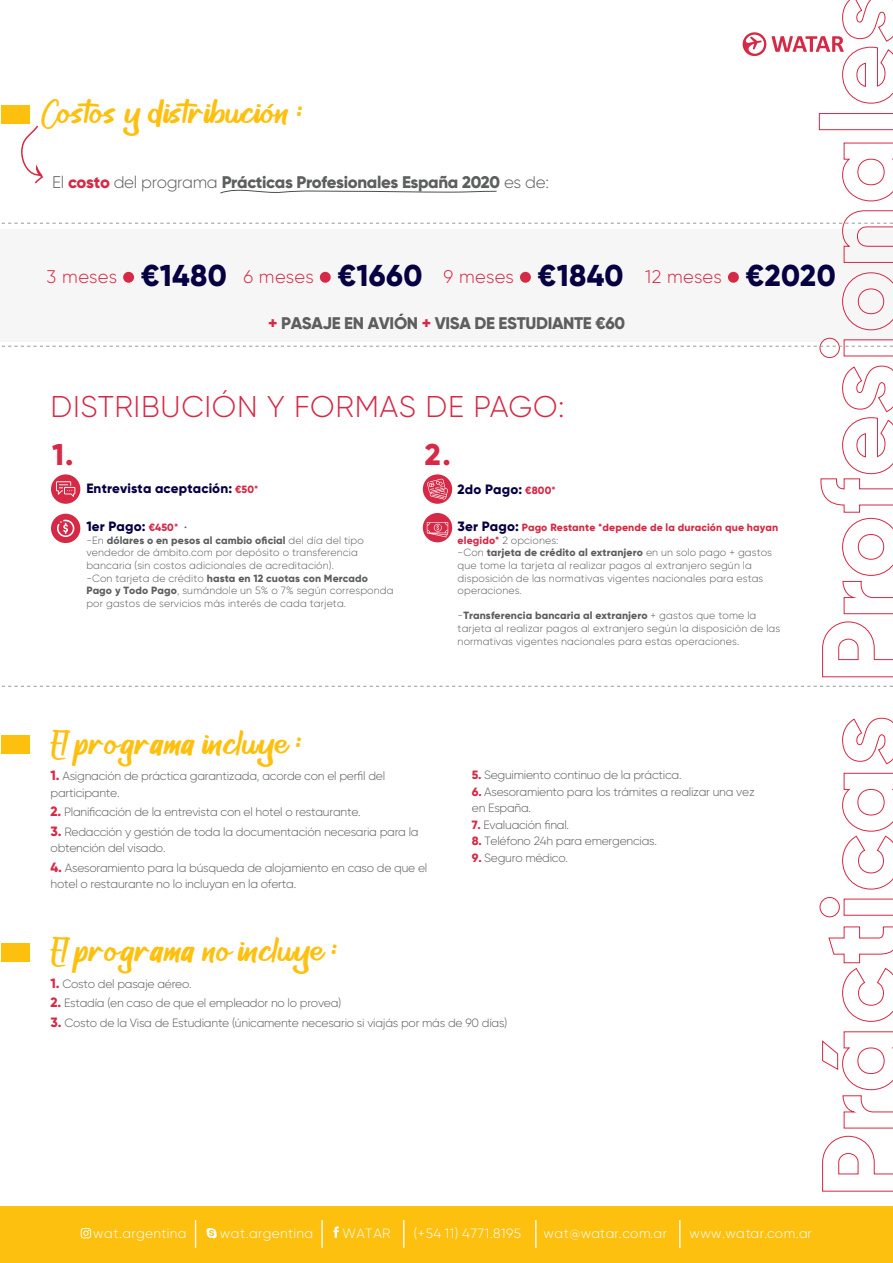
<style>
.page{position:relative;width:893px;height:1263px;background:#fff}
.page>*{position:absolute;margin:0;border:0;box-sizing:border-box;transform-origin:0 0}
.t1{font:300 30px "Gilroy";letter-spacing:.02em;color:#d62946}
.t2{font:800 30px "Gilroy";color:#d62946}
.t3{font:29.7px "Remington";letter-spacing:.01em;color:#fec00f}
.t4{font:300 18.3px "Gilroy";letter-spacing:.01em;color:#d62946}
.t5{font:800 16.8px "Gilroy";letter-spacing:-.02em;color:#5d5e5e}
.t6{font:300 13.5px "Gilroy";letter-spacing:.03em;color:#fff}
.t7{font:800 13.5px "Gilroy";letter-spacing:.01em;color:#060043}
.t8{font:300 12px/16.5px "Gilroy";letter-spacing:-.02em;color:#5d5e5e}
.t9{font:300 10.5px/12.6px "Gilroy";letter-spacing:.01em;color:#5d5e5e}
.s1{font-weight:300}
.s2{color:#d62946}
.s3{font-weight:800;font-size:30.15px;color:#060043}
.s4{font-size:10.5px;color:#d62946}
.s5{font-weight:300;font-size:10.5px;color:#5d5e5e}
.s6{font-weight:800}
.s7{font-weight:800;font-size:13.5px;color:#060043}
.s8{font-weight:800;color:#d62946}
.s9{font-weight:800;font-size:13.5px;color:#d62946}
</style>
<div class="page">
<div style="left:0;top:229px;width:893px;height:112px;background:#f6f6f6"></div>
<div style="left:0;top:1206px;width:893px;height:57px;background:#fec00f"></div>
<svg style="left:81px;top:1228px;width:10px;height:10px"></svg>
<svg style="left:206px;top:1228px;width:11px;height:10px"></svg>
<svg style="left:333px;top:1226px;width:6px;height:12px"></svg>
<svg style="left:195px;top:1220px;width:1px;height:28px"></svg>
<hr style="left:321px;top:1220px;width:2px;height:28px;background:#fff">
<svg style="left:403px;top:1220px;width:1px;height:28px"></svg>
<svg style="left:535px;top:1220px;width:1px;height:28px"></svg>
<svg style="left:679px;top:1220px;width:1px;height:28px"></svg>
<div style="left:123px;top:272px;width:11px;height:11px;background:#d62946;border-radius:50%"></div>
<div style="left:1px;top:105px;width:29px;height:18px;background:#fec00f"></div>
<div style="left:1px;top:736px;width:29px;height:18px;background:#fec00f"></div>
<svg style="left:21px;top:125px;width:23px;height:59px"></svg>
<div style="left:51px;top:474px;width:29px;height:30px;background:#d62946;border-radius:50%"></div>
<svg style="left:56px;top:481px;width:19px;height:16px"></svg>
<div style="left:51px;top:514px;width:29px;height:29px;background:#d62946;border-radius:50%"></div>
<svg style="left:57px;top:519px;width:17px;height:18px"></svg>
<svg style="left:423px;top:474px;width:29px;height:30px"></svg>
<svg style="left:427px;top:479px;width:21px;height:21px"></svg>
<svg style="left:220px;top:189px;width:277px;height:5px"></svg>
<svg style="left:743px;top:32px;width:23px;height:24px"></svg>
<div style="left:423px;top:513px;width:29px;height:29px;background:#d62946;border-radius:50%"></div>
<svg style="left:427px;top:522px;width:21px;height:15px"></svg>
<svg style="left:823px;top:1136px;width:70px;height:55px"></svg>
<svg style="left:843px;top:1096px;width:50px;height:32px"></svg>
<svg style="left:822px;top:1032px;width:71px;height:58px"></svg>
<svg style="left:829px;top:927px;width:64px;height:94px"></svg>
<svg style="left:820px;top:897px;width:73px;height:20px"></svg>
<svg style="left:843px;top:773px;width:50px;height:116px"></svg>
<svg style="left:843px;top:718px;width:50px;height:46px"></svg>
<svg style="left:823px;top:622px;width:70px;height:55px"></svg>
<svg style="left:843px;top:581px;width:50px;height:33px"></svg>
<svg style="left:843px;top:518px;width:50px;height:57px"></svg>
<svg style="left:820px;top:418px;width:73px;height:94px"></svg>
<svg style="left:843px;top:366px;width:50px;height:46px"></svg>
<svg style="left:843px;top:273px;width:50px;height:57px"></svg>
<svg style="left:843px;top:143px;width:50px;height:58px"></svg>
<svg style="left:819px;top:114px;width:74px;height:16px"></svg>
<svg style="left:772px;top:0;width:121px;height:103px"></svg>
<div style="left:1px;top:944px;width:29px;height:18px;background:#fec00f"></div>
<svg style="left:1px;top:211px;width:892px;height:51px"></svg>
<svg style="left:1px;top:338px;width:892px;height:20px"></svg>
<div style="left:320px;top:272px;width:11px;height:11px;background:#d62946;border-radius:50%"></div>
<div style="left:520px;top:272px;width:11px;height:11px;background:#d62946;border-radius:50%"></div>
<div style="left:728px;top:272px;width:11px;height:11px;background:#d62946;border-radius:50%"></div>
<svg style="left:1px;top:686px;width:892px;height:1px"></svg>
<svg style="left:267px;top:104px;width:7px;height:4px"></svg>
<h2 class="t3" style="left:42px;top:96px;width:262px">Costos y distribucion :</h2>
<h3 class="t5" style="left:52px;top:171px;width:498px"><span class="s1">El</span> <span class="s2">costo</span> <span class="s1">del programa</span> Prácticas Profesionales España 2020 <span class="s1">es de:</span></h3>
<h3 class="t4" style="left:47px;top:265px;width:182px">3 meses <span class="s3">€1480</span></h3>
<h3 class="t4" style="left:243px;top:265px;width:594px">6 meses <span class="s3">€1660</span> 9 meses <span class="s3">€1840</span> 12 meses <span class="s3">€2020</span></h3>
<h3 class="t5" style="left:268px;top:313px;width:359px"><span class="s2">+</span> PASAJE EN AVIÓN <span class="s2">+</span> VISA DE ESTUDIANTE €60</h3>
<h1 class="t1" style="left:51px;top:389px;width:515px">DISTRIBUCIÓN Y FORMAS DE PAGO:</h1>
<h1 class="t2" style="left:52px;top:436px;width:23px">1.</h1>
<h1 class="t2" style="left:425px;top:436px;width:27px">2.</h1>
<p class="t7" style="left:86px;top:480px;width:174px">Entrevista aceptación: <span class="s4">€50*</span></p>
<p class="t7" style="left:86px;top:518px;width:102px">1er Pago: <span class="s4">€450*</span> <span class="s5">•</span></p>
<p class="t9" style="left:86px;top:534px;width:309px">-En <span class="s6">dólares o en pesos al cambio oficial</span> del día del tipo vendedor de ámbito.com por depósito o transferencia bancaria (sin costos adicionales de acreditación).<br>-Con tarjeta de crédito <span class="s6">hasta en 12 cuotas con Mercado Pago y Todo Pago</span>, sumándole un 5% o 7% según corresponda por gastos de servicios más interés de cada tarjeta.</p>
<p class="t7" style="left:458px;top:480px;width:99px">2do Pago: <span class="s4">€800*</span></p>
<p class="t9" style="left:458px;top:521px;width:322px"><span class="s7">3er Pago:</span> <span class="s8">Pago Restante *depende de la duración que hayan elegido*</span> 2 opciones:<br>-Con <span class="s6">tarjeta de crédito al extranjero</span> en un solo pago + gastos que tome la tarjeta al realizar pagos al extranjero según la disposición de las normativas vigentes nacionales para estas operaciones.</p>
<p class="t9" style="left:458px;top:609px;width:324px">-<span class="s6">Transferencia bancaria al extranjero</span> + gastos que tome la tarjeta al realizar pagos al extranjero según la disposición de las normativas vigentes nacionales para estas operaciones.</p>
<h2 class="t3" style="left:51px;top:726px;width:252px">El programa incluye :</h2>
<p class="t8" style="left:51px;top:767px;width:336px"><span class="s9">1.</span> Asignación de práctica garantizada, acorde con el perfil del participante.</p>
<p class="t8" style="left:51px;top:803px;width:312px"><span class="s9">2.</span> Planificación de la entrevista con el hotel o restaurante.</p>
<p class="t8" style="left:51px;top:823px;width:370px"><span class="s9">3.</span> Redacción y gestión de toda la documentación necesaria para la obtención del visado.</p>
<p class="t8" style="left:51px;top:859px;width:378px"><span class="s9">4.</span> Asesoramiento para la búsqueda de alojamiento en caso de que el hotel o restaurante no lo incluyan en la oferta.</p>
<p class="t8" style="left:472px;top:766px;width:211px"><span class="s8">5.</span> Seguimiento continuo de la práctica.</p>
<p class="t8" style="left:472px;top:783px;width:284px"><span class="s8">6.</span> Asesoramiento para los trámites a realizar una vez en España.</p>
<p class="t8" style="left:472px;top:816px;width:99px"><span class="s8">7.</span> Evaluación final.</p>
<p class="t8" style="left:472px;top:832px;width:187px"><span class="s8">8.</span> Teléfono 24h para emergencias.</p>
<p class="t8" style="left:472px;top:849px;width:98px"><span class="s8">9.</span> Seguro médico.</p>
<h2 class="t3" style="left:51px;top:934px;width:288px">El programa no incluye :</h2>
<p class="t8" style="left:51px;top:975px;width:143px"><span class="s9">1.</span> Costo del pasaje aéreo.</p>
<p class="t8" style="left:51px;top:995px;width:292px"><span class="s9">2.</span> Estadía (en caso de que el empleador no lo provea)</p>
<p class="t8" style="left:51px;top:1014px;width:458px"><span class="s9">3.</span> Costo de la Visa de Estudiante (únicamente necesario si viajás por más de 90 días)</p>
<p class="t6" style="left:93px;top:1225px;width:95px">wat.argentina</p>
<p class="t6" style="left:220px;top:1225px;width:95px">wat.argentina</p>
<p class="t6" style="left:342px;top:1225px;width:49px">WATAR</p>
<p class="t6" style="left:414px;top:1225px;width:109px">(+54 11) 4771.8195</p>
<p class="t6" style="left:544px;top:1225px;width:125px">wat@watar.com.ar</p>
<p class="t6" style="left:689px;top:1225px;width:124px">www.watar.com.ar</p>
</div>
